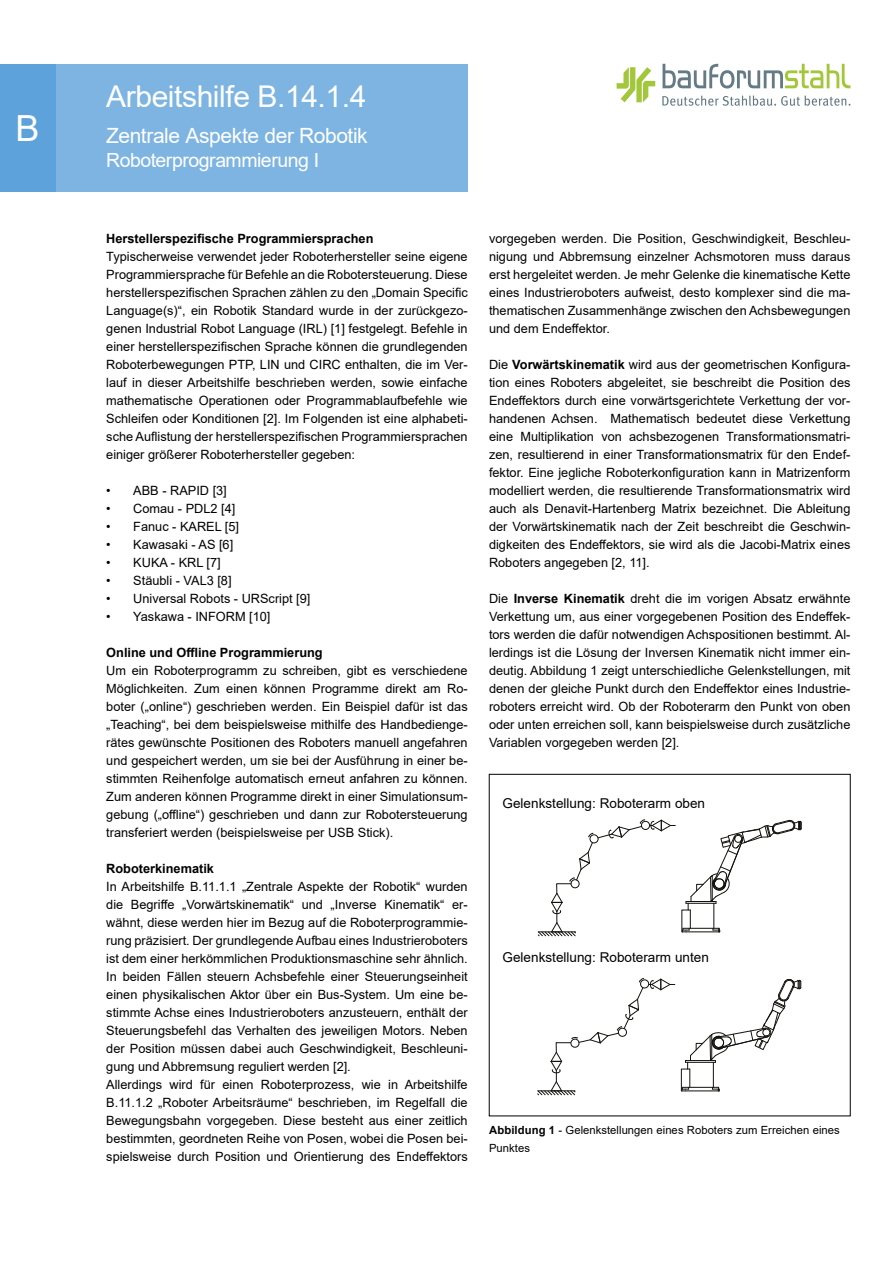
<style>
.page{position:relative;width:893px;height:1263px;background:#fff}
.page>*{position:absolute;margin:0;border:0;box-sizing:border-box;transform-origin:0 0}
.t1{font:36px "Arial";color:#fff}
.t2{font:30px "Arial";letter-spacing:-.015em;color:#fff}
.t3{font:21px "Arial";letter-spacing:-.02em;color:#fff}
.t4{font:19.5px "Arial";letter-spacing:-.025em;color:#fff}
.t5{font:13.5px "Arial";color:#000}
.t6{font:12.75px/18px "Arial";color:#000;text-align:justify}
.t7{font:700 12.75px "Arial";color:#000}
.t8{font:11.25px/18px "Arial";letter-spacing:.005em;color:#000}
.s1{font-weight:700}
</style>
<div class="page">
<div style="left:0;top:64px;width:55px;height:127px;background:#5da2da"></div>
<div style="left:55px;top:64px;width:413px;height:127px;background:#7db4e1"></div>
<svg style="left:662px;top:64px;width:188px;height:24px"></svg>
<svg style="left:662px;top:96px;width:188px;height:10px"></svg>
<svg style="left:617px;top:67px;width:38px;height:35px"></svg>
<svg style="left:538px;top:819px;width:137px;height:117px"></svg>
<svg style="left:681px;top:820px;width:121px;height:112px"></svg>
<div style="left:734px;top:835px;width:8px;height:7px;border:1px solid #13110c;border-radius:50%"></div>
<svg style="left:537px;top:978px;width:138px;height:117px"></svg>
<svg style="left:681px;top:979px;width:120px;height:113px"></svg>
<div style="left:763px;top:1029px;width:7px;height:7px;border:1px solid #13110c;border-radius:50%"></div>
<h1 class="t1" style="left:16px;top:103px;width:26px">B</h1>
<h2 class="t2" style="left:106px;top:76px;width:262px">Arbeitshilfe B.14.1.4</h2>
<h3 class="t3" style="left:106px;top:121px;width:263px">Zentrale Aspekte der Robotik</h3>
<h3 class="t4" style="left:106px;top:147px;width:214px">Roboterprogrammierung I</h3>
<p class="t7" style="left:106px;top:230px;width:269px">Herstellerspezifische Programmiersprachen</p>
<p class="t6" style="left:106px;top:248px;width:363px">Typischerweise verwendet jeder Roboterhersteller seine eigene Programmiersprache für Befehle an die Robotersteuerung. Diese herstellerspezifischen Sprachen zählen zu den „Domain Specific Language(s)“, ein Robotik Standard wurde in der zurückgezo&shy;genen Industrial Robot Language (IRL) [1] festgelegt. Befehle in einer herstellerspezifischen Sprache können die grundlegenden Roboterbewegungen PTP, LIN und CIRC enthalten, die im Ver&shy;lauf in dieser Arbeitshilfe beschrieben werden, sowie einfache mathematische Operationen oder Programmablaufbefehle wie Schleifen oder Konditionen [2]. Im Folgenden ist eine alphabeti&shy;sche Auflistung der herstellerspezifischen Programmiersprachen einiger größerer Roboterhersteller gegeben:</p>
<p class="t6" style="left:106px;top:482px;width:122px">• ABB - RAPID [3]</p>
<p class="t6" style="left:106px;top:500px;width:131px">• Comau - PDL2 [4]</p>
<p class="t6" style="left:106px;top:518px;width:134px">• Fanuc - KAREL [5]</p>
<p class="t6" style="left:106px;top:536px;width:128px">• Kawasaki - AS [6]</p>
<p class="t6" style="left:106px;top:554px;width:116px">• KUKA - KRL [7]</p>
<p class="t6" style="left:106px;top:572px;width:127px">• Stäubli - VAL3 [8]</p>
<p class="t6" style="left:106px;top:590px;width:206px">• Universal Robots - URScript [9]</p>
<p class="t6" style="left:106px;top:608px;width:166px">• Yaskawa - INFORM [10]</p>
<p class="t7" style="left:106px;top:644px;width:218px">Online und Offline Programmierung</p>
<p class="t6" style="left:106px;top:662px;width:363px">Um ein Roboterprogramm zu schreiben, gibt es verschiedene Möglichkeiten. Zum einen können Programme direkt am Ro&shy;boter („online“) geschrieben werden. Ein Beispiel dafür ist das „Teaching“, bei dem beispielsweise mithilfe des Handbedienge&shy;rätes gewünschte Positionen des Roboters manuell angefahren und gespeichert werden, um sie bei der Ausführung in einer be&shy;stimmten Reihenfolge automatisch erneut anfahren zu können.<br>Zum anderen können Programme direkt in einer Simulationsum&shy;gebung („offline“) geschrieben und dann zur Robotersteuerung transferiert werden (beispielsweise per USB Stick).</p>
<p class="t7" style="left:106px;top:860px;width:109px">Roboterkinematik</p>
<p class="t6" style="left:106px;top:878px;width:363px;text-align:left">In Arbeitshilfe B.11.1.1 „Zentrale Aspekte der Robotik“ wurden die Begriffe „Vorwärtskinematik“ und „Inverse Kinematik“ er&shy;wähnt, diese werden hier im Bezug auf die Roboterprogrammie&shy;rung präzisiert. Der grundlegende Aufbau eines Industrieroboters ist dem einer herkömmlichen Produktionsmaschine sehr ähnlich.<br>In beiden Fällen steuern Achsbefehle einer Steuerungseinheit einen physikalischen Aktor über ein Bus-System. Um eine be&shy;stimmte Achse eines Industrieroboters anzusteuern, enthält der Steuerungsbefehl das Verhalten des jeweiligen Motors. Neben der Position müssen dabei auch Geschwindigkeit, Beschleuni&shy;gung und Abbremsung reguliert werden [2].<br>Allerdings wird für einen Roboterprozess, wie in Arbeitshilfe B.11.1.2 „Roboter Arbeitsräume“ beschrieben, im Regelfall die Bewegungsbahn vorgegeben. Diese besteht aus einer zeitlich bestimmten, geordneten Reihe von Posen, wobei die Posen bei&shy;spielsweise durch Position und Orientierung des Endeffektors</p>
<p class="t6" style="left:489px;top:230px;width:363px">vorgegeben werden. Die Position, Geschwindigkeit, Beschleu&shy;nigung und Abbremsung einzelner Achsmotoren muss daraus erst hergeleitet werden. Je mehr Gelenke die kinematische Kette eines Industrieroboters aufweist, desto komplexer sind die ma&shy;thematischen Zusammenhänge zwischen den Achsbewegungen und dem Endeffektor.</p>
<p class="t6" style="left:489px;top:356px;width:363px">Die <span class="s1">Vorwärtskinematik</span> wird aus der geometrischen Konfigura&shy;tion eines Roboters abgeleitet, sie beschreibt die Position des Endeffektors durch eine vorwärtsgerichtete Verkettung der vor&shy;handenen Achsen. Mathematisch bedeutet diese Verkettung eine Multiplikation von achsbezogenen Transformationsmatri&shy;zen, resultierend in einer Transformationsmatrix für den Endef&shy;fektor. Eine jegliche Roboterkonfiguration kann in Matrizenform modelliert werden, die resultierende Transformationsmatrix wird auch als Denavit-Hartenberg Matrix bezeichnet. Die Ableitung der Vorwärtskinematik nach der Zeit beschreibt die Geschwin&shy;digkeiten des Endeffektors, sie wird als die Jacobi-Matrix eines Roboters angegeben [2, 11].</p>
<p class="t6" style="left:489px;top:590px;width:363px">Die <span class="s1">Inverse Kinematik</span> dreht die im vorigen Absatz erwähnte Verkettung um, aus einer vorgegebenen Position des Endeffek&shy;tors werden die dafür notwendigen Achspositionen bestimmt. Al&shy;lerdings ist die Lösung der Inversen Kinematik nicht immer ein&shy;deutig. Abbildung 1 zeigt unterschiedliche Gelenkstellungen, mit denen der gleiche Punkt durch den Endeffektor eines Industrie&shy;roboters erreicht wird. Ob der Roboterarm den Punkt von oben oder unten erreichen soll, kann beispielsweise durch zusätzliche Variablen vorgegeben werden [2].</p>
<p class="t5" style="left:503px;top:794px;width:204px">Gelenkstellung: Roboterarm oben</p>
<p class="t5" style="left:503px;top:948px;width:208px">Gelenkstellung: Roboterarm unten</p>
<p class="t8" style="left:489px;top:1121px;width:352px"><span class="s1">Abbildung 1</span> - Gelenkstellungen eines Roboters zum Erreichen eines<br>Punktes</p>
</div>
